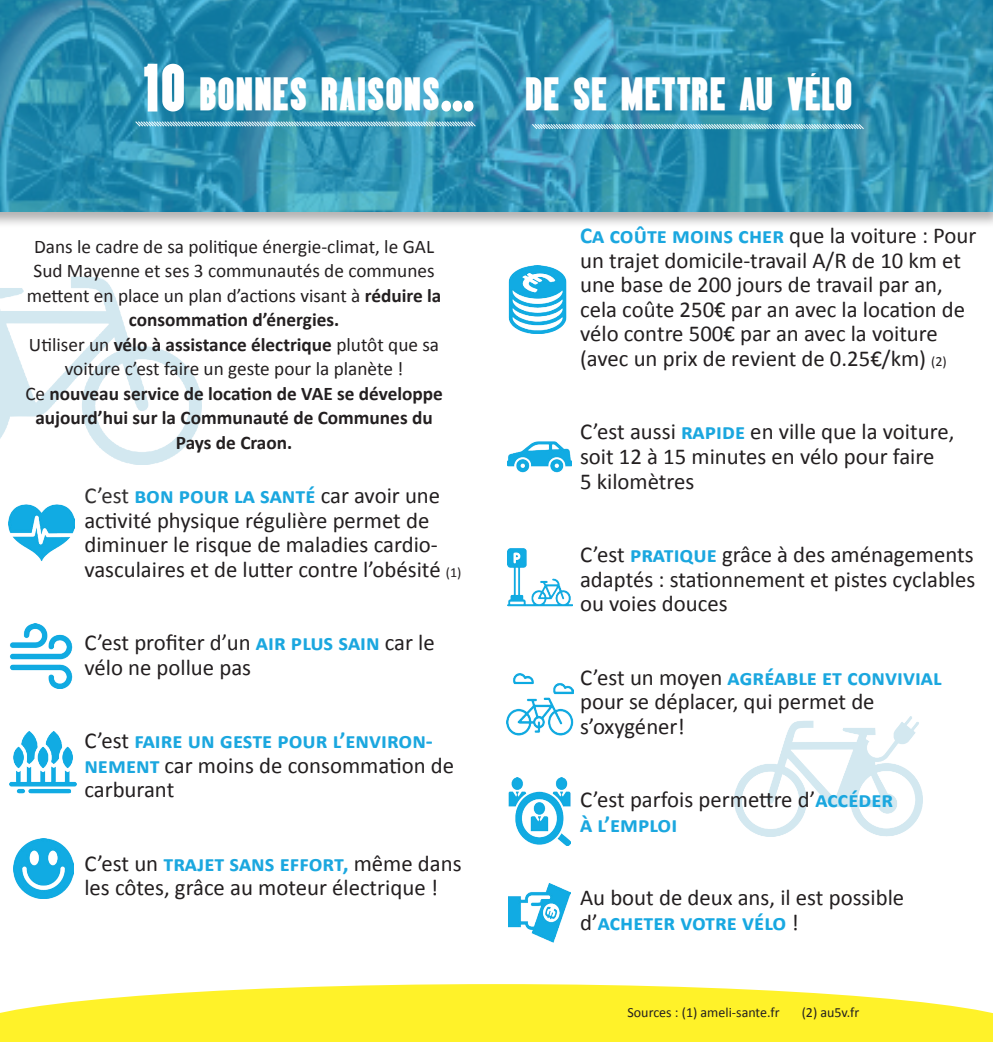
<style>
.page{position:relative;width:993px;height:1042px;background:#fff}
.page>*{position:absolute;margin:0;border:0;box-sizing:border-box;transform-origin:0 0}
.t1{font:44.1px "Almonte";color:#fff}
.t2{font:22.75px/24.5px "Calibri";color:#231f20}
.t3{font:19.25px/24.5px "Calibri";color:#231f20;text-align:center}
.t4{font:14px "Calibri";color:#231f20}
.s1{font-size:63px}
.s2{font-weight:700}
.s3{color:#312f30}
.s4{font-weight:700;color:#1ba7df}
.s5{font-size:14px}
.s6{font-weight:700;color:#18a8e1}
</style>
<div class="page">
<img style="left:0;top:276px;width:201px;height:188px">
<img style="left:10px;top:731px;width:67px;height:63px">
<img style="left:8px;top:504px;width:67px;height:57px">
<img style="left:10px;top:623px;width:63px;height:65px">
<img style="left:734px;top:717px;width:188px;height:119px">
<div style="left:0;top:0;width:992px;height:228px;background:#231f20;opacity:.5"></div>
<svg style="left:0;top:0;width:992px;height:212px;background:#2d91b2"></svg>
<svg style="left:134px;top:120px;width:342px;height:8px;background:#69aec6"></svg>
<svg style="left:531px;top:123px;width:333px;height:7px;background:#7cbcce"></svg>
<img style="left:507px;top:548px;width:65px;height:59px">
<img style="left:507px;top:441px;width:64px;height:32px">
<img style="left:506px;top:673px;width:67px;height:63px">
<img style="left:508px;top:266px;width:59px;height:67px">
<img style="left:508px;top:883px;width:62px;height:60px">
<img style="left:13px;top:838px;width:61px;height:61px">
<svg style="left:0;top:984px;width:992px;height:58px;background:#fff346"></svg>
<img style="left:508px;top:777px;width:62px;height:68px">
<h1 class="t1" style="left:141px;top:73px;width:713px"><span class="s1">10</span> BONNES RAISONS<span class="s1">...</span> DE SE METTRE AU VÉLO</h1>
<p class="t3" style="left:25px;top:233px;width:419px">Dans le cadre de sa politique énergie-climat, le GAL Sud Mayenne et ses 3 communautés de communes mettent en place un plan d’actions visant à <span class="s2">réduire la consommation d’énergies.<br></span>Utiliser un <span class="s2">vélo à assistance électrique</span> plutôt que sa voiture c’est faire un geste pour la planète !<br>Ce <span class="s2">nouveau service de location de VAE se développe aujourd’hui sur la Communauté de Communes du Pays de Craon.</span></p>
<p class="t2" style="left:84px;top:482px;width:378px"><span class="s3">C’est</span> <span class="s4">bon pour la santé</span> car avoir une activité physique régulière permet de diminuer le risque de maladies cardio&shy;vasculaires et de lutter contre l’obésité <span class="s5">(1)</span></p>
<p class="t2" style="left:84px;top:629px;width:352px">C’est profiter d’un <span class="s4">air plus sain</span> car le vélo ne pollue pas</p>
<p class="t2" style="left:84px;top:727px;width:371px">C’est <span class="s4">faire un geste pour l’environ&shy;nement</span> car moins de consommation de carburant</p>
<p class="t2" style="left:84px;top:850px;width:378px">C’est un <span class="s4">trajet sans effort,</span> même dans les côtes, grâce au moteur électrique !</p>
<p class="t2" style="left:580px;top:223px;width:398px"><span class="s4">Ca coûte moins cher</span> que la voiture : Pour un trajet domicile-travail A/R de 10 km et une base de 200 jours de travail par an, cela coûte 250€ par an avec la location de vélo contre 500€ par an avec la voiture (avec un prix de revient de 0.25€/km) <span class="s5">(2)</span></p>
<p class="t2" style="left:580px;top:419px;width:376px">C’est aussi <span class="s4">rapide</span> en ville que la voiture, soit 12 à 15 minutes en vélo pour faire<br>5 kilomètres</p>
<p class="t2" style="left:580px;top:541px;width:396px;text-align:justify">C’est <span class="s4">pratique</span> grâce à des aménagements adaptés : stationnement et pistes cyclables ou voies douces</p>
<p class="t2" style="left:580px;top:664px;width:363px">C’est un moyen <span class="s4">agréable et convivial </span>pour se déplacer, qui permet de s’oxygéner!</p>
<p class="t2" style="left:580px;top:786px;width:315px">C’est parfois permettre d’<span class="s4">accéder à l’emploi</span></p>
<p class="t2" style="left:580px;top:884px;width:325px">Au bout de deux ans, il est possible d’<span class="s6">acheter votre vélo</span> !</p>
<p class="t4" style="left:627px;top:1004px;width:153px">Sources : (1) ameli-sante.fr</p>
<p class="t4" style="left:801px;top:1004px;width:59px">(2) au5v.fr</p>
</div>
